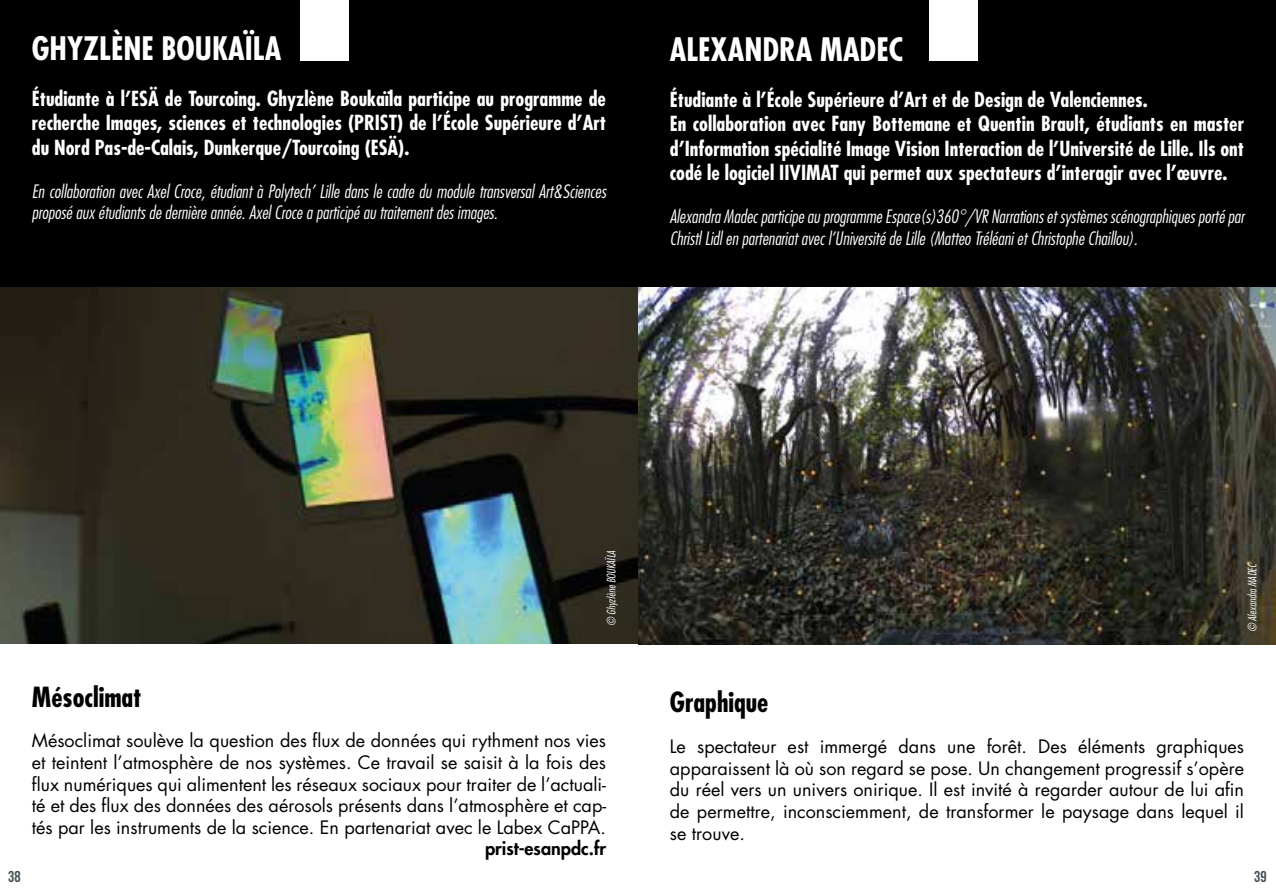
<style>
.page{position:relative;width:1276px;height:893px;background:#fff}
.page>*{position:absolute;margin:0;border:0;box-sizing:border-box;transform-origin:0 0}
.t1{font:700 condensed 31.5px "Futura Std";color:#fff}
.t2{font:700 condensed 27px "Futura Std";color:#000}
.t3{font:700 condensed 20.25px/24.3px "Futura Std";color:#fff;text-align:justify}
.t4{font:18px/21.6px "Futura Std";color:#000;text-align:justify}
.t5{font:italic 300 condensed 18px/21.6px "Futura Std";color:#fff}
.t6{font:800 18px "Futura Std";color:#000}
.t7{font:700 15.75px "Bebas Neue";color:#485156}
.t8{font:italic 300 condensed 11.25px "Futura Std";color:#fff}
</style>
<div class="page">
<div style="left:0;top:0;width:638px;height:288px;background:#000"></div>
<div style="left:638px;top:0;width:638px;height:288px;background:#000"></div>
<img style="left:0;top:288px;width:638px;height:356px">
<img style="left:638px;top:288px;width:638px;height:356px">
<div style="left:929px;top:0;width:48px;height:61px;background:#fff"></div>
<div style="left:300px;top:0;width:48px;height:61px;background:#fff"></div>
<h1 class="t1" style="left:32px;top:29px;width:251px">GHYZLÈNE BOUKAÏLA</h1>
<p class="t3" style="left:32px;top:86px;width:576px">Étudiante à l’ESÄ de Tourcoing. Ghyzlène Boukaïla participe au programme de recherche Images, sciences et technologies (PRIST) de l’École Supérieure d’Art du Nord Pas-de-Calais, Dunkerque/Tourcoing (ESÄ).</p>
<p class="t5" style="left:32px;top:181px;width:575px">En collaboration avec Axel Croce, étudiant à Polytech’ Lille dans le cadre du module transversal Art&amp;Sciences proposé aux étudiants de dernière année. Axel Croce a participé au traitement des images.</p>
<h1 class="t1" style="left:670px;top:30px;width:234px">ALEXANDRA MADEC</h1>
<p class="t3" style="left:670px;top:87px;width:576px;text-align:left">Étudiante à l’École Supérieure d’Art et de Design de Valenciennes.<br>En collaboration avec Fany Bottemane et Quentin Brault, étudiants en master d’Information spécialité Image Vision Interaction de l’Université de Lille. Ils ont codé le logiciel IIVIMAT qui permet aux spectateurs d’interagir avec l’œuvre.</p>
<p class="t5" style="left:670px;top:206px;width:575px">Alexandra Madec participe au programme Espace(s)360°/VR Narrations et systèmes scénographiques porté par<br>Christl Lidl en partenariat avec l’Université de Lille (Matteo Tréléani et Christophe Chaillou).</p>
<p class="t5" style="left:670px;top:271px;width:5px">.</p>
<p class="t8" style="left:604px;top:626px;width:77px;rotate:-90deg">© Ghyzlène BOUKAÏLA</p>
<h2 class="t2" style="left:32px;top:680px;width:111px">Mésoclimat</h2>
<p class="t4" style="left:32px;top:730px;width:576px">Mésoclimat soulève la question des flux de données qui rythment nos vies et teintent l’atmosphère de nos systèmes. Ce travail se saisit à la fois des flux numériques qui alimentent les réseaux sociaux pour traiter de l’actuali&shy;té et des flux des données des aérosols présents dans l’atmosphère et cap&shy;tés par les instruments de la science. En partenariat avec le Labex CaPPA.</p>
<p class="t6" style="left:485px;top:837px;width:123px">prist-esanpdc.fr</p>
<p class="t8" style="left:1245px;top:632px;width:71px;rotate:-90deg">© Alexandra MADEC</p>
<h2 class="t2" style="left:670px;top:686px;width:100px">Graphique</h2>
<p class="t4" style="left:670px;top:736px;width:576px">Le spectateur est immergé dans une forêt. Des éléments graphiques apparaissent là où son regard se pose. Un changement progressif s’opère du réel vers un univers onirique. Il est invité à regarder autour de lui afin de permettre, inconsciemment, de transformer le paysage dans lequel il se trouve.</p>
<p class="t7" style="left:8px;top:868px;width:14px">38</p>
<p class="t7" style="left:1254px;top:868px;width:14px">39</p>
</div>
